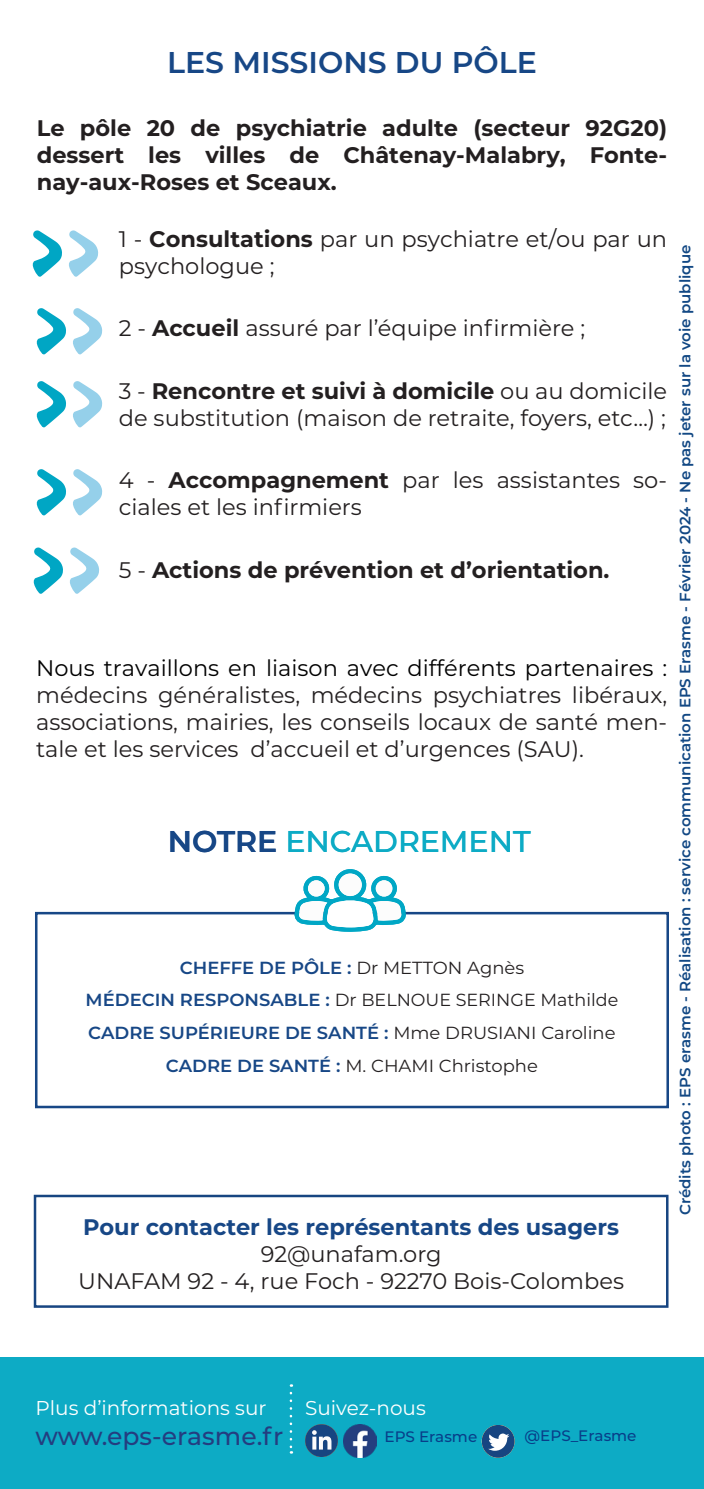
<style>
.page{position:relative;width:704px;height:1489px;background:#fff}
.page>*{position:absolute;margin:0;border:0;box-sizing:border-box;transform-origin:0 0}
.t1{font:600 30px "Montserrat";color:#174786}
.t2{font:500 30px "Montserrat";color:#0dabc5}
.t3{font:500 25px "Montserrat";color:#243d80}
.t4{font:22.5px/27px "Montserrat";color:#231f20}
.t5{font:700 22.5px/27px "Montserrat";color:#231f20;text-align:justify}
.t6{font:700 22.5px "Montserrat";color:#174786}
.t7{font:20px "Montserrat";color:#fff}
.t8{font:17.5px "Montserrat";color:#231f20}
.t9{font:600 17.5px "Montserrat";color:#174786}
.t10{font:600 15px "Montserrat";color:#124884}
.t11{font:500 15px "Montserrat";color:#083e89}
.s1{font-weight:700}
.s2{font-weight:400}
.s3{color:#000001}
.s4{font-weight:600;color:#174786}
.s5{font-weight:400;color:#231f20}
</style>
<div class="page">
<div style="left:0;top:1356px;width:703px;height:132px;background:#0dabc5"></div>
<div style="left:481px;top:1424px;width:33px;height:33px;background:#174581;border-radius:16px"></div>
<svg style="left:488px;top:1433px;width:21px;height:17px"></svg>
<svg style="left:305px;top:1423px;width:32px;height:33px"></svg>
<svg style="left:312px;top:1429px;width:19px;height:20px"></svg>
<img style="left:343px;top:1424px;width:33px;height:33px">
<svg style="left:289px;top:1392px;width:3px;height:61px"></svg>
<div style="left:34px;top:1194px;width:634px;height:113px;border:2px solid #174581"></div>
<svg style="left:69px;top:230px;width:29px;height:47px"></svg>
<svg style="left:32px;top:230px;width:30px;height:47px"></svg>
<svg style="left:73px;top:308px;width:29px;height:47px"></svg>
<svg style="left:36px;top:308px;width:30px;height:47px"></svg>
<svg style="left:73px;top:381px;width:29px;height:47px"></svg>
<svg style="left:36px;top:381px;width:30px;height:47px"></svg>
<svg style="left:73px;top:469px;width:29px;height:47px"></svg>
<svg style="left:36px;top:469px;width:30px;height:47px"></svg>
<svg style="left:69px;top:547px;width:30px;height:47px"></svg>
<svg style="left:33px;top:547px;width:30px;height:47px"></svg>
<div style="left:35px;top:911px;width:633px;height:197px;border:3px solid #174786"></div>
<svg style="left:294px;top:869px;width:112px;height:63px"></svg>
<div style="left:338px;top:873px;width:23px;height:23px;background:#fcfcfc;border-radius:50%"></div>
<div style="left:308px;top:880px;width:16px;height:16px;background:#fcfcfc;border-radius:50%"></div>
<div style="left:375px;top:880px;width:17px;height:16px;background:#fcfcfc;border-radius:50%"></div>
<p class="t1" style="left:167px;top:41px;width:371px">LES MISSIONS DU PÔLE</p>
<p class="t5" style="left:37px;top:114px;width:631px">Le pôle 20 de psychiatrie adulte (secteur 92G20) dessert les villes de Châtenay-Malabry, Fonte&shy;nay-aux-Roses et Sceaux.</p>
<p class="t4" style="left:119px;top:225px;width:549px">1 - <span class="s1">Consultations</span> par un psychiatre et/ou par un psychologue ;</p>
<p class="t4" style="left:119px;top:314px;width:467px">2 - <span class="s1">Accueil</span> assuré par l’équipe infirmière ;</p>
<p class="t4" style="left:119px;top:376px;width:549px">3 - <span class="s1">Rencontre et suivi à domicile</span> ou au domicile de substitution (maison de retraite, foyers, etc…) ;</p>
<p class="t4" style="left:119px;top:466px;width:549px">4 - <span class="s1">Accompagnement</span> par les assistantes so&shy;ciales et les infirmiers</p>
<p class="t5" style="left:119px;top:555px;width:491px"><span class="s2">5 -</span> Actions de prévention et d’orientation.</p>
<p class="t4" style="left:36px;top:653px;width:632px;text-align:justify"><span class="s3">Nous travaillons en liaison avec différents partenaires : </span>médecins généralistes, médecins psychiatres libéraux, associations, mairies, les conseils locaux de santé men&shy;tale et les services d’accueil et d’urgences (SAU).</p>
<p class="t2" style="left:168px;top:820px;width:364px"><span class="s4">NOTRE</span> ENCADREMENT</p>
<p class="t9" style="left:180px;top:954px;width:346px">CHEFFE DE PÔLE : <span class="s5">Dr METTON Agnès</span></p>
<p class="t8" style="left:86px;top:988px;width:533px"><span class="s4">MÉDECIN RESPONSABLE :</span> Dr BELNOUE SERINGE Mathilde</p>
<p class="t9" style="left:88px;top:1020px;width:528px">CADRE SUPÉRIEURE DE SANTÉ : <span class="s5">Mme DRUSIANI Caroline</span></p>
<p class="t8" style="left:166px;top:1053px;width:373px"><span class="s4">CADRE DE SANTÉ :</span> M. CHAMI Christophe</p>
<p class="t6" style="left:83px;top:1210px;width:537px">Pour contacter les représentants des usagers</p>
<p class="t4" style="left:78px;top:1239px;width:547px;text-align:center">92@unafam.org<br>UNAFAM 92 - 4, rue Foch - 92270 Bois-Colombes</p>
<p class="t10" style="left:674px;top:1215px;width:971px;rotate:-90deg">Crédits photo : EPS erasme - Réalisation : service communication EPS Erasme - Février 2024 - Ne pas jeter sur la voie publique</p>
<p class="t7" style="left:35px;top:1393px;width:232px">Plus d’informations sur</p>
<p class="t3" style="left:35px;top:1418px;width:249px">www.eps-erasme.fr</p>
<p class="t7" style="left:305px;top:1393px;width:122px">Suivez-nous</p>
<p class="t11" style="left:384px;top:1425px;width:94px">EPS Erasme</p>
<p class="t11" style="left:524px;top:1425px;width:113px">@EPS_Erasme</p>
</div>
